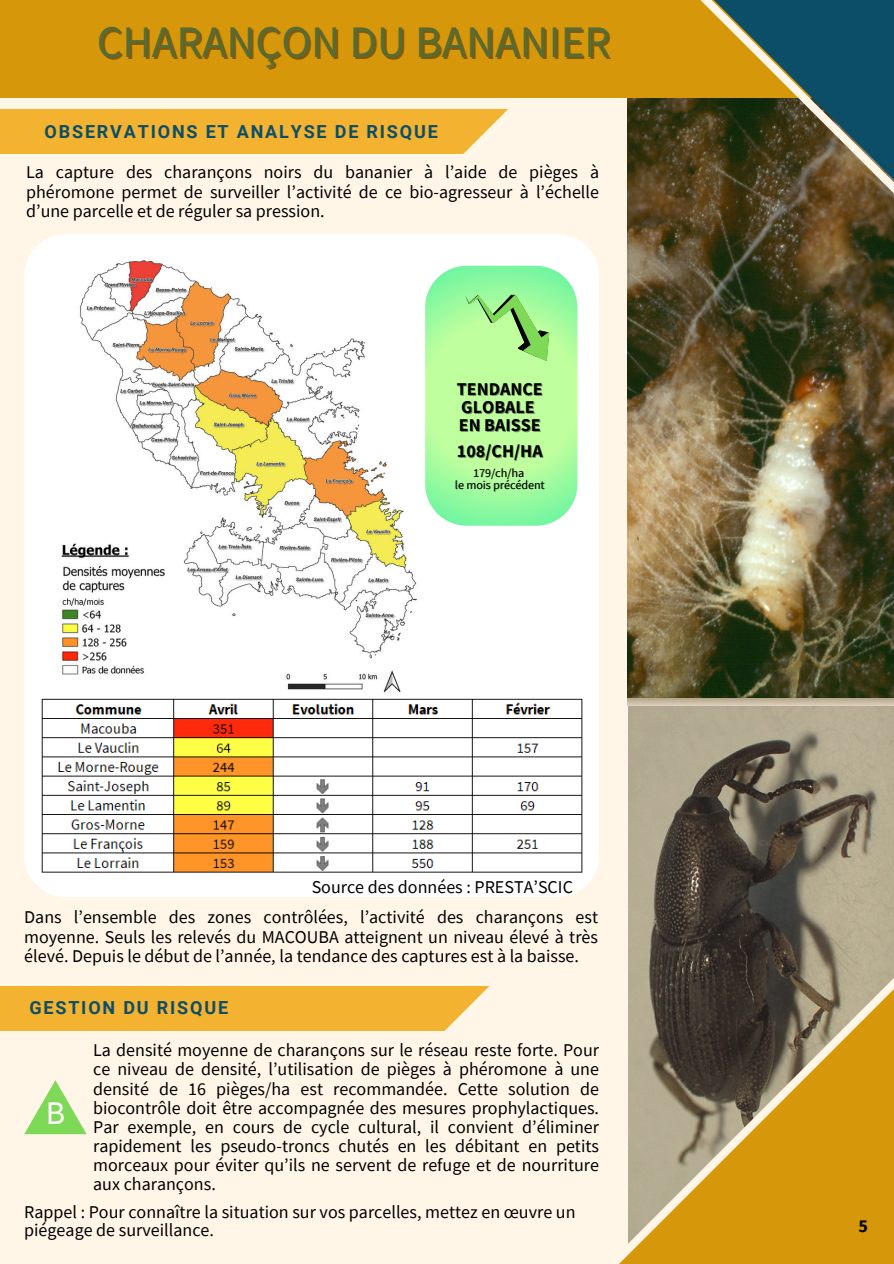
<style>
.page{position:relative;width:894px;height:1264px;background:#fff}
.page>*{position:absolute;margin:0;border:0;box-sizing:border-box;transform-origin:0 0}
.t1{font:45px "Source Sans Pro";color:#576b35}
.t2{font:33px "Source Sans Pro";color:#fff}
.t3{font:18px/19.2px "Source Sans Pro";color:#000;text-align:justify}
.t4{font:700 18px "Roboto";letter-spacing:.1em;color:#0c4e67}
.t5{font:700 18px "Source Sans Pro";color:#000}
.t6{font:12px "Source Sans Pro";color:#000}
</style>
<div class="page">
<div style="left:0;top:0;width:893px;height:1263px;background:#fff6e8"></div>
<img style="left:628px;top:705px;width:265px;height:59px">
<img style="left:627px;top:497px;width:266px;height:201px">
<div style="left:0;top:0;width:893px;height:97px;background:#d6970a"></div>
<img style="left:478px;top:97px;width:415px;height:400px">
<svg style="left:634px;top:0;width:259px;height:267px"></svg>
<svg style="left:627px;top:698px;width:266px;height:7px;background:#c5b7a0"></svg>
<div style="left:0;top:110px;width:516px;height:44px;background:#f4b231"></div>
<svg style="left:388px;top:104px;width:129px;height:129px"></svg>
<div style="left:24px;top:234px;width:575px;height:662px;background:#fff"></div>
<img style="left:77px;top:247px;width:341px;height:445px">
<svg style="left:425px;top:266px;width:152px;height:259px;background:#abf99e"></svg>
<svg style="left:580px;top:764px;width:313px;height:176px;background:#8b8373"></svg>
<svg style="left:620px;top:940px;width:273px;height:323px;background:#a78742"></svg>
<img style="left:39px;top:697px;width:546px;height:181px">
<div style="left:0;top:985px;width:501px;height:45px;background:#f4b231"></div>
<svg style="left:442px;top:985px;width:59px;height:46px"></svg>
<img style="left:45px;top:533px;width:133px;height:156px">
<svg style="left:24px;top:1080px;width:62px;height:54px"></svg>
<p class="t1" style="left:97px;top:13px;width:514px">CHARANÇON DU BANANIER</p>
<p class="t4" style="left:45px;top:121px;width:394px">OBSERVATIONS ET ANALYSE DE RISQUE</p>
<h3 class="t3" style="left:26px;top:162px;width:574px">La capture des charançons noirs du bananier à l’aide de pièges à phéromone permet de surveiller l’activité de ce bio-agresseur à l’échelle d’une parcelle et de réguler sa pression.</h3>
<p class="t5" style="left:456px;top:377px;width:87px">TENDANCE</p>
<p class="t5" style="left:461px;top:395px;width:75px">GLOBALE</p>
<h2 class="t5" style="left:458px;top:413px;width:83px">EN BAISSE</h2>
<h2 class="t5" style="left:457px;top:439px;width:87px">108/CH/HA</h2>
<p class="t6" style="left:473px;top:465px;width:52px">179/ch/ha</p>
<p class="t6" style="left:455px;top:477px;width:91px">le mois précédent</p>
<p class="t3" style="left:311px;top:877px;width:263px">Source des données : PRESTA’SCIC</p>
<h2 class="t3" style="left:24px;top:907px;width:575px">Dans l’ensemble des zones contrôlées, l’activité des charançons est moyenne. Seuls les relevés du MACOUBA atteignent un niveau élevé à très élevé. Depuis le début de l’année, la tendance des captures est à la baisse.</h2>
<h3 class="t4" style="left:29px;top:997px;width:200px">GESTION DU RISQUE</h3>
<p class="t3" style="left:93px;top:1040px;width:507px">La densité moyenne de charançons sur le réseau reste forte. Pour ce niveau de densité, l’utilisation de pièges à phéromone à une densité de 16 pièges/ha est recommandée. Cette solution de biocontrôle doit être accompagnée des mesures prophylactiques.<br>Par exemple, en cours de cycle cultural, il convient d’éliminer rapidement les pseudo-troncs chutés en les débitant en petits morceaux pour éviter qu’ils ne servent de refuge et de nourriture aux charançons.</p>
<h2 class="t3" style="left:24px;top:1202px;width:552px;line-height:18px">Rappel : Pour connaître la situation sur vos parcelles, mettez en œuvre un piégeage de surveillance.</h2>
<p class="t2" style="left:46px;top:1091px;width:21px">B</p>
<h3 class="t5" style="left:858px;top:1214px;width:11px">5</h3>
</div>
